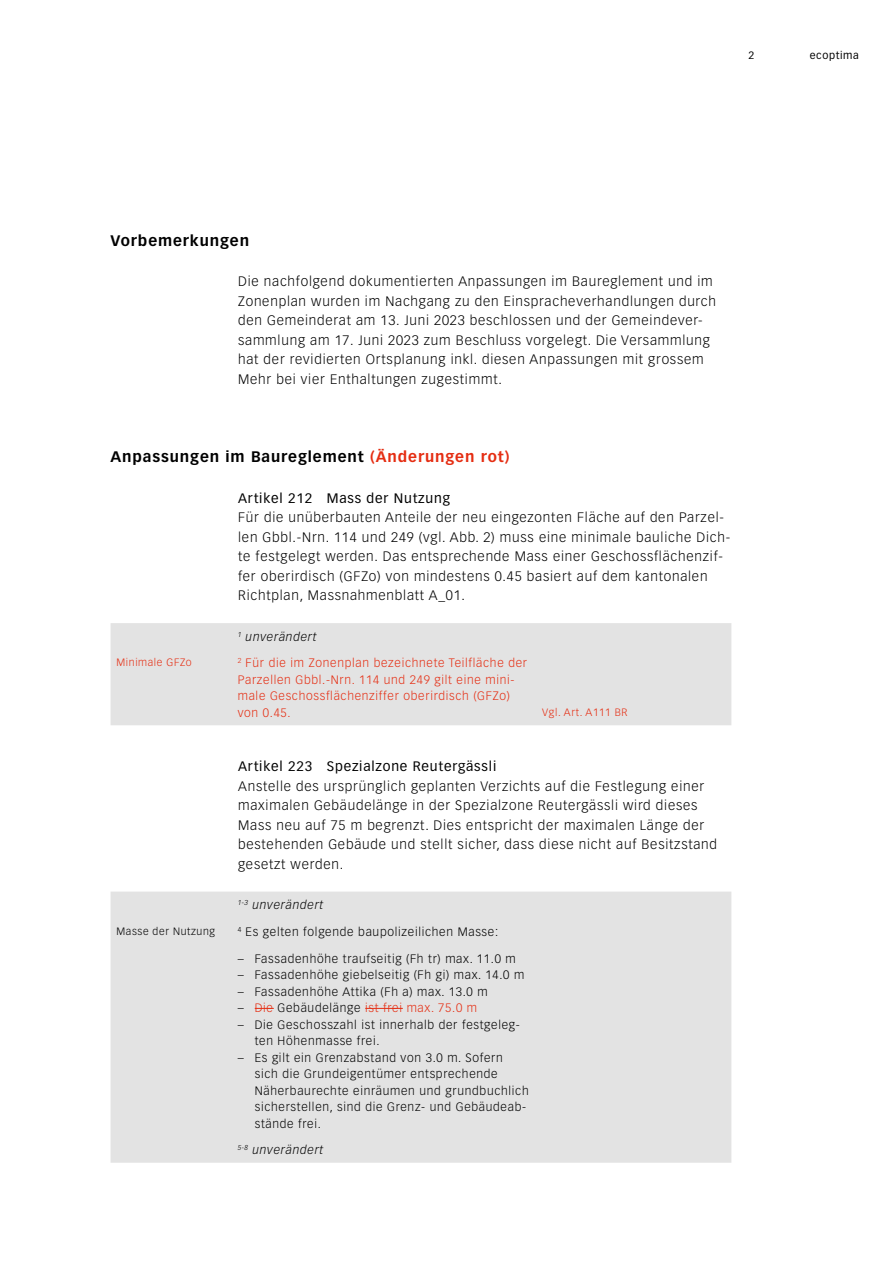
<style>
.page{position:relative;width:893px;height:1263px;background:#fff}
.page>*{position:absolute;margin:0;border:0;box-sizing:border-box;transform-origin:0 0}
.t1{font:700 15px "Vectora LT Std";letter-spacing:.06em;color:#000}
.t2{font:300 13.5px/19.5px "Vectora LT Std";letter-spacing:.06em;color:#000}
.t3{font:13.5px "Vectora LT Std";letter-spacing:.06em;color:#000}
.t4{font:300 12px/16.5px "Vectora LT Std";letter-spacing:.06em;color:#000}
.t5{font:300 12px/16.5px "Vectora LT Std";letter-spacing:.06em;color:#e52d12}
.t6{font:italic 300 12px "Vectora LT Std";letter-spacing:.06em;color:#000}
.t7{font:300 10.5px "Vectora LT Std";letter-spacing:.06em;color:#e52d12}
.t8{font:300 10.5px "Vectora LT Std";letter-spacing:.06em;color:#000}
.t9{font:10.5px "Vectora LT Std";letter-spacing:.06em;color:#000}
.s1{color:#e52d12}
.s2{color:#000}
</style>
<div class="page">
<div style="left:111px;top:623px;width:620px;height:102px;background:#e3e3e3"></div>
<div style="left:111px;top:891px;width:620px;height:272px;background:#e3e3e3"></div>
<svg style="left:255px;top:1008px;width:19px;height:1px"></svg>
<hr style="left:365px;top:1008px;width:38px;height:1px;background:#e52d12">
<p class="t9" style="left:748px;top:51px;width:7px">2</p>
<p class="t9" style="left:810px;top:51px;width:50px">ecoptima</p>
<p class="t1" style="left:111px;top:234px;width:140px">Vorbemerkungen</p>
<p class="t2" style="left:238px;top:273px;width:479px">Die nachfolgend dokumentierten Anpassungen im Baureglement und im Zonenplan wurden im Nachgang zu den Einspracheverhandlungen durch den Gemeinderat am 13. Juni 2023 beschlossen und der Gemeindever&shy;sammlung am 17. Juni 2023 zum Beschluss vorgelegt. Die Versammlung hat der revidierten Ortsplanung inkl. diesen Anpassungen mit grossem Mehr bei vier Enthaltungen zugestimmt.</p>
<p class="t1" style="left:111px;top:450px;width:400px">Anpassungen im Baureglement <span class="s1">(Änderungen rot)</span></p>
<p class="t3" style="left:238px;top:492px;width:213px">Artikel 212 Mass der Nutzung</p>
<p class="t2" style="left:238px;top:509px;width:494px">Für die unüberbauten Anteile der neu eingezonten Fläche auf den Parzel&shy;len Gbbl.-Nrn. 114 und 249 (vgl. Abb. 2) muss eine minimale bauliche Dich&shy;te festgelegt werden. Das entsprechende Mass einer Geschossflächenzif&shy;fer oberirdisch (GFZo) von mindestens 0.45 basiert auf dem kantonalen Richtplan, Massnahmenblatt A_01.</p>
<p class="t6" style="left:238px;top:631px;width:80px"><sup>1</sup> unverändert</p>
<p class="t7" style="left:117px;top:658px;width:77px">Minimale GFZo</p>
<p class="t5" style="left:238px;top:656px;width:291px"><sup>2</sup> Für die im Zonenplan bezeichnete Teilfläche der Parzellen Gbbl.-Nrn. 114 und 249 gilt eine mini&shy;male Geschossflächenziffer oberirdisch (GFZo) von 0.45.</p>
<p class="t7" style="left:542px;top:707px;width:87px">Vgl. Art. A111 BR</p>
<p class="t3" style="left:238px;top:760px;width:260px">Artikel 223 Spezialzone Reutergässli</p>
<p class="t2" style="left:238px;top:777px;width:480px">Anstelle des ursprünglich geplanten Verzichts auf die Festlegung einer maximalen Gebäudelänge in der Spezialzone Reutergässli wird dieses Mass neu auf 75 m begrenzt. Dies entspricht der maximalen Länge der bestehenden Gebäude und stellt sicher, dass diese nicht auf Besitzstand gesetzt werden.</p>
<p class="t6" style="left:238px;top:900px;width:87px"><sup>1-3</sup> unverändert</p>
<p class="t8" style="left:117px;top:926px;width:100px">Masse der Nutzung</p>
<p class="t4" style="left:238px;top:924px;width:262px"><sup>4</sup> Es gelten folgende baupolizeilichen Masse:</p>
<p class="t4" style="left:238px;top:951px;width:279px">– Fassadenhöhe traufseitig (Fh tr) max. 11.0 m</p>
<p class="t4" style="left:238px;top:968px;width:288px">– Fassadenhöhe giebelseitig (Fh gi) max. 14.0 m</p>
<p class="t4" style="left:238px;top:984px;width:251px">– Fassadenhöhe Attika (Fh a) max. 13.0 m</p>
<p class="t5" style="left:238px;top:1001px;width:241px"><span class="s2">–</span> Die <span class="s2">Gebäudelänge</span> ist frei max. 75.0 m</p>
<p class="t4" style="left:255px;top:1017px;width:267px;text-indent:-17px">– Die Geschosszahl ist innerhalb der festgeleg&shy;ten Höhenmasse frei.</p>
<p class="t4" style="left:255px;top:1050px;width:275px;text-indent:-17px">– Es gilt ein Grenzabstand von 3.0 m. Sofern sich die Grundeigentümer entsprechende Näherbaurechte einräumen und grundbuchlich sicherstellen, sind die Grenz- und Gebäudeab&shy;stände frei.</p>
<p class="t6" style="left:238px;top:1145px;width:87px"><sup>5-8</sup> unverändert</p>
</div>
